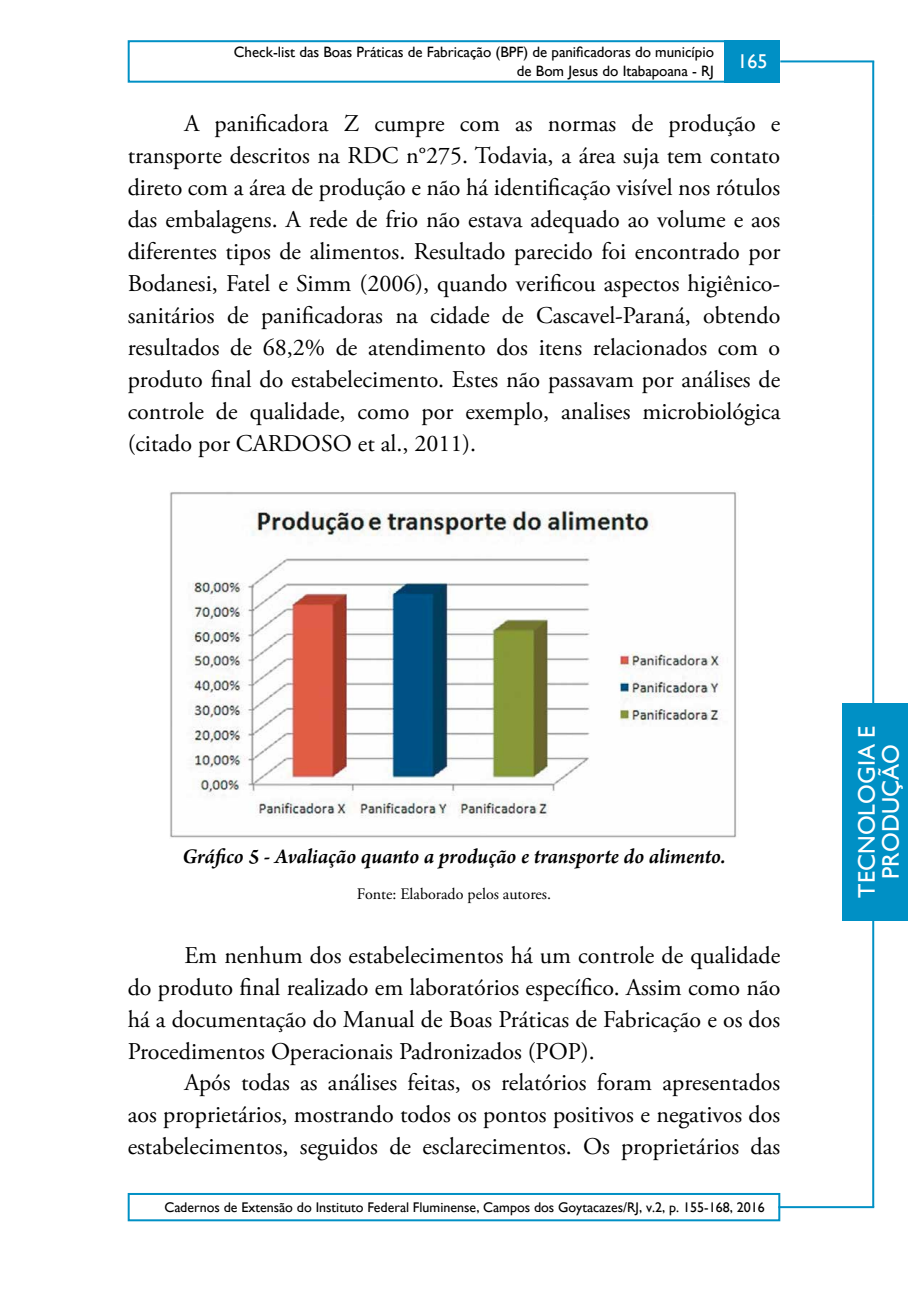
<style>
.page{position:relative;width:908px;height:1304px;background:#fff}
.page>*{position:absolute;margin:0;border:0;box-sizing:border-box;transform-origin:0 0}
.t1{font:24px/32px "Adobe Garamond Pro";color:#000;text-align:justify}
.t2{font:24px/24px "Gill Sans";color:#fff;text-align:center}
.t3{font:italic 600 22px "Arno Pro";letter-spacing:-.005em;color:#000}
.t4{font:16px "Adobe Garamond Pro";color:#000}
.t5{font:15px/19px "Gill Sans";color:#000}
.t6{font:14px "Gill Sans";color:#000}
</style>
<div class="page">
<div style="left:128px;top:40px;width:598px;height:43px;border:2px solid #0090c5"></div>
<div style="left:128px;top:1193px;width:652px;height:28px;border:2px solid #0090c5"></div>
<div style="left:724px;top:40px;width:56px;height:43px;background:#0090c5"></div>
<hr style="left:871px;top:215px;width:2px;height:992px;background:#0090c5">
<hr style="left:778px;top:1206px;width:95px;height:2px;background:#0090c5">
<hr style="left:780px;top:60px;width:93px;height:2px;background:#0090c5">
<hr style="left:871px;top:61px;width:2px;height:154px;background:#0090c5">
<div style="left:841px;top:703px;width:66px;height:217px;background:#0090c5"></div>
<img style="left:170px;top:492px;width:567px;height:346px">
<p class="t5" style="left:516px;top:43px;width:252px;text-indent:-283px">Check-list das Boas Práticas de Fabricação (BPF) de panificadoras do município<br>de Bom Jesus do Itabapoana - RJ <sup>165</sup></p>
<p class="t1" style="left:128px;top:108px;width:654px;text-indent:57px">A panificadora Z cumpre com as normas de produção e transporte descritos na RDC n°275. Todavia, a área suja tem contato direto com a área de produção e não há identificação visível nos rótulos das embalagens. A rede de frio não estava adequado ao volume e aos diferentes tipos de alimentos. Resultado parecido foi encontrado por Bodanesi, Fatel e Simm (2006), quando verificou aspectos higiênico&shy;sanitários de panificadoras na cidade de Cascavel-Paraná, obtendo resultados de 68,2% de atendimento dos itens relacionados com o produto final do estabelecimento. Estes não passavam por análises de controle de qualidade, como por exemplo, analises microbiológica (citado por CARDOSO et al., 2011).</p>
<p class="t3" style="left:182px;top:843px;width:544px">Gráfico 5 - Avaliação quanto a produção e transporte do alimento.</p>
<p class="t4" style="left:357px;top:884px;width:195px">Fonte: Elaborado pelos autores.</p>
<p class="t1" style="left:128px;top:940px;width:654px;text-indent:57px">Em nenhum dos estabelecimentos há um controle de qualidade do produto final realizado em laboratórios específico. Assim como não há a documentação do Manual de Boas Práticas de Fabricação e os dos Procedimentos Operacionais Padronizados (POP).</p>
<p class="t1" style="left:128px;top:1068px;width:653px;text-indent:57px">Após todas as análises feitas, os relatórios foram apresentados aos proprietários, mostrando todos os pontos positivos e negativos dos estabelecimentos, seguidos de esclarecimentos. Os proprietários das</p>
<p class="t6" style="left:164px;top:1199px;width:601px">Cadernos de Extensão do Instituto Federal Fluminense, Campos dos Goytacazes/RJ, v.2, p. 155-168, 2016</p>
<p class="t2" style="left:854px;top:898px;width:173px;rotate:-90deg">Tecnologia e<br>Produção</p>
</div>
